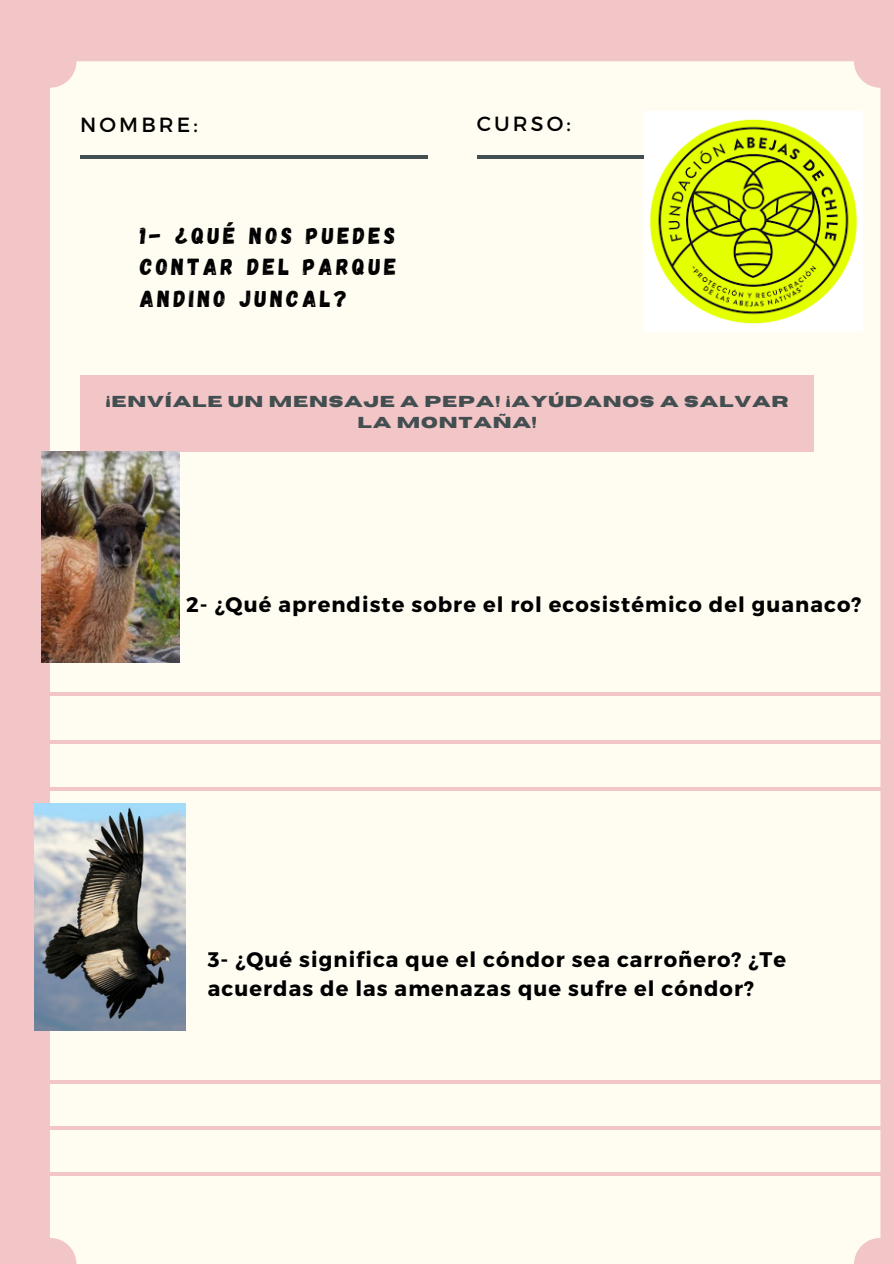
<style>
.page{position:relative;width:894px;height:1264px;background:#fff}
.page>*{position:absolute;margin:0;border:0;box-sizing:border-box;transform-origin:0 0}
.t1{font:23.25px/31.5px "Gagalin";letter-spacing:.15em;color:#000;text-align:justify}
.t2{font:700 21px/29.2px "Montserrat";letter-spacing:.05em;color:#000}
.t3{font:20.55px "Montserrat";letter-spacing:.15em;color:#000}
.t4{font:700 15.75px/21.5px "Horizon";letter-spacing:.05em;color:#424e4f;text-align:center}
</style>
<div class="page">
<div style="left:0;top:0;width:893px;height:1263px;background:#f2c5c7"></div>
<div style="left:50px;top:61px;width:830px;height:1202px;background:#fffcf2;border-radius:26px"></div>
<div style="left:80px;top:375px;width:733px;height:76px;background:#f2c5c7"></div>
<hr style="left:80px;top:155px;width:347px;height:3px;background:#424e4f">
<hr style="left:476px;top:155px;width:347px;height:3px;background:#424e4f">
<hr style="left:35px;top:692px;width:858px;height:4px;background:#f2c5c7">
<svg style="left:50px;top:739px;width:831px;height:4px;fill:#f2c5c7"></svg>
<hr style="left:35px;top:787px;width:858px;height:4px;background:#f2c5c7">
<hr style="left:50px;top:1080px;width:832px;height:3px;background:#f2c5c7">
<svg style="left:50px;top:1125px;width:831px;height:4px;fill:#f2c5c7"></svg>
<svg style="left:50px;top:1171px;width:831px;height:4px;fill:#f2c5c7"></svg>
<img style="left:644px;top:112px;width:218px;height:219px">
<img style="left:41px;top:451px;width:139px;height:211px">
<img style="left:35px;top:803px;width:150px;height:227px">
<p class="t3" style="left:80px;top:112px;width:119px">NOMBRE:</p>
<p class="t3" style="left:476px;top:111px;width:95px">CURSO:</p>
<p class="t1" style="left:140px;top:218px;width:258px">1- ¿QUÉ NOS PUEDES CONTAR DEL PARQUE ANDINO JUNCAL?</p>
<p class="t4" style="left:106px;top:391px;width:684px">¡ENVÍALE UN MENSAJE A PEPA! ¡AYÚDANOS A SALVAR<br>LA MONTAÑA!</p>
<p class="t2" style="left:186px;top:589px;width:676px">2- ¿Qué aprendiste sobre el rol ecosistémico del guanaco?</p>
<p class="t2" style="left:208px;top:943px;width:579px">3- ¿Qué significa que el cóndor sea carroñero? ¿Te acuerdas de las amenazas que sufre el cóndor?</p>
</div>
